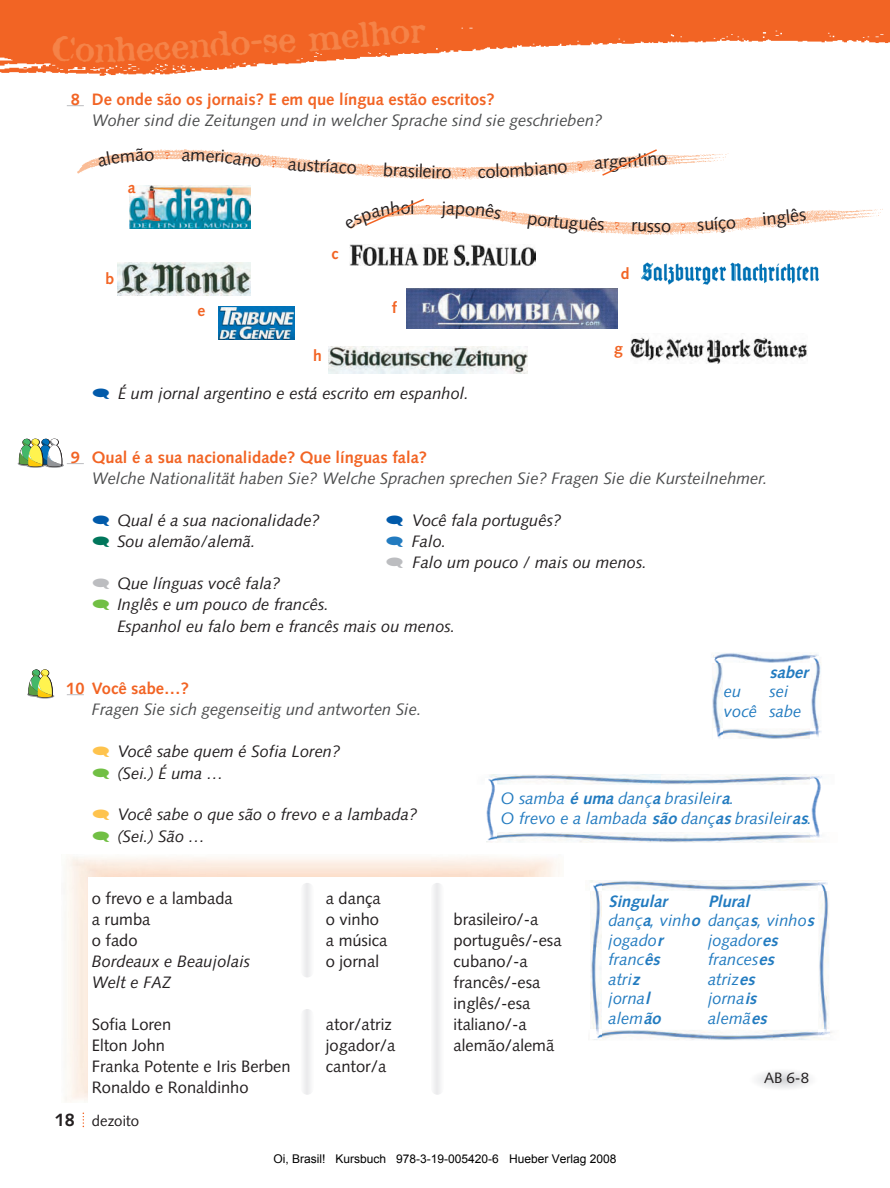
<style>
.page{position:relative;width:890px;height:1188px;background:#fff}
.page>*{position:absolute;margin:0;border:0;box-sizing:border-box;transform-origin:0 0}
.t1{font:33px "Attic";color:#f58348}
.t2{font:18px "Syntax LT";color:#231f20}
.t3{font:italic 16.5px/21.5px "Syntax LT";color:#231f20}
.t4{font:16.5px/21px "Syntax LT";color:#231f20}
.t5{font:italic 16.5px "Syntax LT";color:#4b4c4d}
.t6{font:italic 16.5px/19.5px "Syntax LT";color:#227bc0}
.t7{font:700 16.5px "Syntax LT";color:#f26424}
.t8{font:italic 700 16.5px "Syntax LT";color:#227bc0}
.t9{font:700 15.75px "Syntax LT";color:#f26424}
.t10{font:15px "Syntax LT";color:#231f20}
.t11{font:12px "Arial";color:#000}
.t12{font:12px "Courier";color:#f26424}
.s1{font-family:"Courier";font-size:12px;color:#f26424}
.s2{font-weight:700}
.s3{font-weight:700;font-size:18px}
</style>
<div class="page">
<img style="left:0;top:0;width:889px;height:107px">
<svg style="left:67px;top:694px;width:17px;height:1px"></svg>
<svg style="left:67px;top:105px;width:17px;height:1px"></svg>
<img style="left:77px;top:149px;width:652px;height:37px">
<img style="left:501px;top:209px;width:382px;height:26px">
<div style="left:18px;top:461px;width:16px;height:5px;background:#939598;border-radius:50%"></div>
<div style="left:45px;top:462px;width:19px;height:5px;background:#5b5b5c;border-radius:50%"></div>
<svg style="left:19px;top:438px;width:65px;height:28px"></svg>
<div style="left:27px;top:691px;width:17px;height:5px;background:#e7e8e8;border-radius:50%"></div>
<svg style="left:35px;top:693px;width:19px;height:5px"></svg>
<svg style="left:28px;top:669px;width:25px;height:28px"></svg>
<svg style="left:600px;top:149px;width:58px;height:28px"></svg>
<img style="left:129px;top:186px;width:122px;height:42px">
<img style="left:117px;top:262px;width:134px;height:34px">
<img style="left:349px;top:244px;width:186px;height:22px">
<img style="left:640px;top:262px;width:179px;height:23px">
<img style="left:218px;top:306px;width:76px;height:34px">
<svg style="left:406px;top:288px;width:212px;height:41px"></svg>
<img style="left:406px;top:288px;width:211px;height:40px">
<img style="left:329px;top:346px;width:198px;height:27px">
<img style="left:630px;top:337px;width:177px;height:26px">
<img style="left:486px;top:784px;width:9px;height:47px">
<img style="left:811px;top:784px;width:10px;height:47px">
<img style="left:489px;top:774px;width:333px;height:10px">
<svg style="left:488px;top:778px;width:8px;height:6px"></svg>
<svg style="left:810px;top:776px;width:11px;height:8px"></svg>
<img style="left:486px;top:832px;width:336px;height:10px">
<svg style="left:486px;top:831px;width:10px;height:9px"></svg>
<svg style="left:810px;top:831px;width:11px;height:7px"></svg>
<img style="left:712px;top:662px;width:10px;height:77px">
<img style="left:811px;top:659px;width:10px;height:69px">
<img style="left:713px;top:653px;width:105px;height:9px">
<svg style="left:713px;top:658px;width:9px;height:4px"></svg>
<svg style="left:810px;top:656px;width:8px;height:6px"></svg>
<img style="left:722px;top:729px;width:88px;height:9px">
<svg style="left:713px;top:728px;width:9px;height:10px"></svg>
<svg style="left:810px;top:728px;width:11px;height:9px"></svg>
<img style="left:590px;top:890px;width:11px;height:139px">
<img style="left:819px;top:890px;width:10px;height:139px">
<img style="left:590px;top:880px;width:231px;height:10px">
<svg style="left:590px;top:882px;width:11px;height:8px"></svg>
<svg style="left:818px;top:881px;width:10px;height:9px"></svg>
<img style="left:598px;top:1030px;width:234px;height:9px">
<svg style="left:596px;top:1029px;width:5px;height:9px"></svg>
<svg style="left:818px;top:1029px;width:11px;height:7px"></svg>
<div style="left:864px;top:78px;width:25px;height:57px;background:#fff"></div>
<svg style="left:98px;top:149px;width:56px;height:18px"></svg>
<svg style="left:182px;top:150px;width:79px;height:18px"></svg>
<svg style="left:271px;top:160px;width:5px;height:7px"></svg>
<svg style="left:288px;top:159px;width:68px;height:15px"></svg>
<svg style="left:367px;top:162px;width:32px;height:14px"></svg>
<svg style="left:432px;top:165px;width:18px;height:13px"></svg>
<svg style="left:478px;top:162px;width:56px;height:16px"></svg>
<svg style="left:350px;top:198px;width:151px;height:31px"></svg>
<svg style="left:511px;top:212px;width:5px;height:8px"></svg>
<svg style="left:527px;top:214px;width:51px;height:19px"></svg>
<svg style="left:654px;top:222px;width:16px;height:10px"></svg>
<svg style="left:681px;top:223px;width:4px;height:8px"></svg>
<svg style="left:762px;top:209px;width:44px;height:19px"></svg>
<div style="left:52px;top:35px;width:119px;height:27px;background:#f26424"></div>
<svg style="left:263px;top:34px;width:33px;height:20px"></svg>
<div style="left:308px;top:20px;width:118px;height:32px;background:#f26424"></div>
<p class="t7" style="left:71px;top:93px;width:11px">8</p>
<h1 class="t1" style="left:169px;top:28px;width:93px;rotate:-4deg">endo-</h1>
<p class="t7" style="left:92px;top:93px;width:404px">De onde são os jornais? E em que língua estão escritos?</p>
<p class="t5" style="left:92px;top:114px;width:512px">Woher sind die Zeitungen und in welcher Sprache sind sie geschrieben?</p>
<p class="t9" style="left:128px;top:181px;width:9px">a</p>
<p class="t9" style="left:105px;top:272px;width:10px">b</p>
<p class="t12" style="left:164px;top:152px;width:9px">?</p>
<p class="t9" style="left:331px;top:247px;width:8px">c</p>
<p class="t2" style="left:399px;top:163px;width:34px;rotate:2deg">asile</p>
<p class="t12" style="left:460px;top:169px;width:9px">?</p>
<p class="t2" style="left:534px;top:160px;width:134px;rotate:-4deg">iano <span class="s1">?</span> argentino</p>
<p class="t2" style="left:578px;top:216px;width:77px;rotate:2deg">uês <span class="s1">?</span> rus</p>
<p class="t2" style="left:696px;top:217px;width:57px;rotate:-5deg">suíço <span class="s1">?</span></p>
<p class="t9" style="left:620px;top:267px;width:10px">d</p>
<p class="t9" style="left:197px;top:304px;width:9px">e</p>
<p class="t9" style="left:392px;top:301px;width:7px">f</p>
<p class="t9" style="left:313px;top:349px;width:10px">h</p>
<p class="t9" style="left:614px;top:342px;width:10px">g</p>
<p class="t3" style="left:118px;top:384px;width:352px">É um jornal argentino e está escrito em espanhol.</p>
<p class="t7" style="left:71px;top:450px;width:11px">9</p>
<p class="t7" style="left:92px;top:450px;width:337px">Qual é a sua nacionalidade? Que línguas fala?</p>
<p class="t5" style="left:92px;top:471px;width:677px">Welche Nationalität haben Sie? Welche Sprachen sprechen Sie? Fragen Sie die Kursteilnehmer.</p>
<p class="t3" style="left:117px;top:510px;width:204px">Qual é a sua nacionalidade?</p>
<p class="t3" style="left:411px;top:510px;width:151px">Você fala português?</p>
<p class="t3" style="left:117px;top:531px;width:140px">Sou alemão/alemã.</p>
<p class="t3" style="left:411px;top:531px;width:237px;line-height:21px">Falo.<br>Falo um pouco / mais ou menos.</p>
<p class="t3" style="left:117px;top:573px;width:339px">Que línguas você fala?<br>Inglês e um pouco de francês.<br>Espanhol eu falo bem e francês mais ou menos.</p>
<p class="t8" style="left:769px;top:665px;width:43px">saber</p>
<p class="t7" style="left:66px;top:681px;width:124px">10 Você sabe…?</p>
<p class="t5" style="left:92px;top:702px;width:331px">Fragen Sie sich gegenseitig und antworten Sie.</p>
<p class="t3" style="left:117px;top:741px;width:224px;line-height:21.9px">Você sabe quem é Sofia Loren? (Sei.) É uma …</p>
<p class="t3" style="left:117px;top:804px;width:301px;line-height:21.9px">Você sabe o que são o frevo e a lambada? (Sei.) São …</p>
<p class="t6" style="left:723px;top:683px;width:79px;text-indent:45px">sei você sabe</p>
<p class="t6" style="left:723px;top:683px;width:19px">eu</p>
<p class="t6" style="left:500px;top:790px;width:313px">O samba <span class="s2">é uma</span>danç<span class="s2">a</span>brasileir<span class="s2">a</span>.<br>O frevo e a lambada <span class="s2">são</span>danç<span class="s2">as</span>brasileir<span class="s2">as</span>.</p>
<p class="t4" style="left:92px;top:888px;width:142px">o frevo e a lambada</p>
<p class="t4" style="left:326px;top:888px;width:56px">a dança</p>
<p class="t4" style="left:92px;top:909px;width:60px">a rumba</p>
<p class="t4" style="left:326px;top:909px;width:55px">o vinho</p>
<p class="t4" style="left:453px;top:909px;width:86px">brasileiro/-a</p>
<p class="t4" style="left:92px;top:930px;width:47px">o fado</p>
<p class="t4" style="left:326px;top:930px;width:63px">a música</p>
<p class="t4" style="left:453px;top:930px;width:110px">português/-esa</p>
<p class="t3" style="left:92px;top:951px;width:160px">Bordeaux e Beaujolais</p>
<p class="t4" style="left:326px;top:951px;width:55px">o jornal</p>
<p class="t4" style="left:453px;top:951px;width:76px">cubano/-a</p>
<p class="t3" style="left:92px;top:972px;width:81px">Welt e FAZ</p>
<p class="t4" style="left:453px;top:972px;width:89px">francês/-esa inglês/-esa</p>
<p class="t4" style="left:92px;top:1014px;width:81px">Sofia Loren</p>
<p class="t4" style="left:326px;top:1014px;width:67px">ator/atriz</p>
<p class="t4" style="left:453px;top:1014px;width:75px">italiano/-a</p>
<p class="t4" style="left:92px;top:1035px;width:75px">Elton John</p>
<p class="t4" style="left:326px;top:1035px;width:71px">jogador/a</p>
<p class="t4" style="left:453px;top:1035px;width:102px">alemão/alemã</p>
<p class="t4" style="left:92px;top:1056px;width:200px">Franka Potente e Iris Berben</p>
<p class="t4" style="left:326px;top:1056px;width:62px">cantor/a</p>
<p class="t4" style="left:92px;top:1077px;width:158px">Ronaldo e Ronaldinho</p>
<p class="t10" style="left:55px;top:1114px;width:86px"><span class="s3">18</span> dezoito</p>
<p class="t6" style="left:608px;top:892px;width:211px;text-indent:99px"><span class="s2">Plural<br></span>danç<span class="s2">a</span>, vinh<span class="s2">o</span> dança<span class="s2">s</span>, vinho<span class="s2">s </span>jogado<span class="s2">r</span></p>
<p class="t8" style="left:608px;top:894px;width:64px">Singular</p>
<p class="t6" style="left:708px;top:931px;width:75px">jogador<span class="s2">es</span></p>
<p class="t6" style="left:608px;top:951px;width:56px">franc<span class="s2">ês</span></p>
<p class="t6" style="left:708px;top:951px;width:71px">frances<span class="s2">es</span></p>
<p class="t6" style="left:608px;top:970px;width:36px">atri<span class="s2">z</span></p>
<p class="t6" style="left:708px;top:970px;width:52px">atriz<span class="s2">es</span></p>
<p class="t6" style="left:608px;top:990px;width:46px">jorna<span class="s2">l</span></p>
<p class="t6" style="left:708px;top:990px;width:53px">jorna<span class="s2">is</span></p>
<p class="t6" style="left:608px;top:1009px;width:57px">alem<span class="s2">ão</span></p>
<p class="t6" style="left:708px;top:1009px;width:64px">alemã<span class="s2">es</span></p>
<p class="t10" style="left:764px;top:1071px;width:46px">AB 6-8</p>
<p class="t11" style="left:273px;top:1152px;width:344px">Oi, Brasil! Kursbuch 978-3-19-005420-6 Hueber Verlag 2008</p>
</div>
